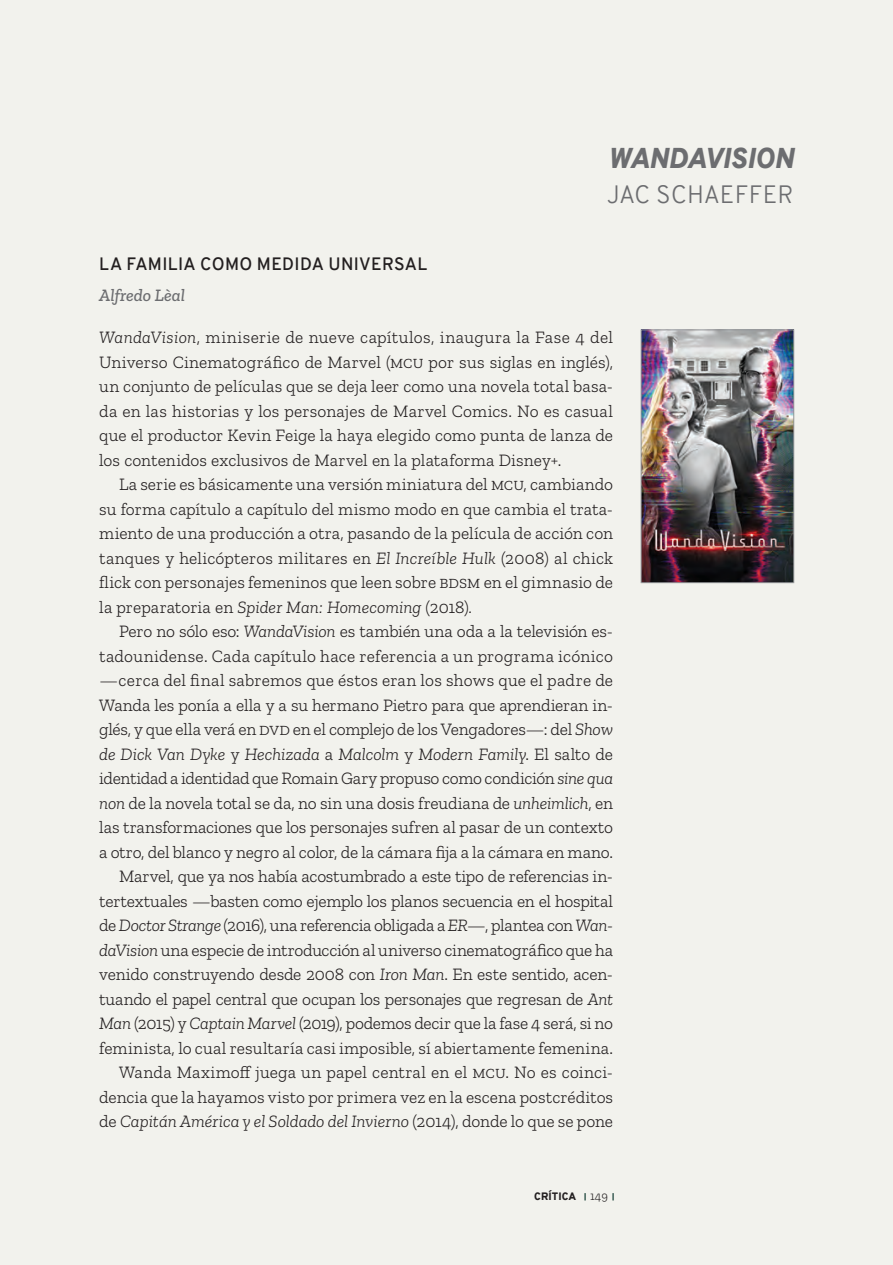
<style>
.page{position:relative;width:893px;height:1265px;background:#f2f2ed}
.page>*{position:absolute;margin:0;border:0;box-sizing:border-box;transform-origin:0 0}
.Reseña_título_genera{font:italic 900 28px "Overpass";color:#6c6d70}
.Reseña_subtítulo_gen{font:300 24.5px "Overpass";letter-spacing:.01em;color:#6c6d70}
.Cuerpo_del_texto{font:300 17.5px/24.5px "Zilla Slab";color:#231f20;text-align:justify}
.Cuerpo_de_texto_prim{font:300 17.5px/24.5px "Zilla Slab";color:#231f20;text-align:justify}
.Reseña_subtítulo{font:600 17.5px "Overpass";letter-spacing:.02em;color:#231f20}
.Reseña_autor{font:italic 500 17.5px "Zilla Slab";color:#6c6d70}
.t1{font:900 10.5px "Overpass";letter-spacing:.01em;color:#231f20}
.s1{font-style:italic}
.s2{font-family:"Zilla Slab";font-weight:300;font-size:12.25px}
</style>
<div class="page">
<svg style="left:584px;top:1193px;width:2px;height:7px"></svg>
<svg style="left:612px;top:1193px;width:2px;height:7px"></svg>
<img style="left:643px;top:332px;width:149px;height:249px">
<div style="left:641px;top:330px;width:153px;height:253px;border:1px solid #939598"></div>
<p class="Reseña_título_genera" style="left:608px;top:138px;width:187px">WANDAVISION</p>
<p class="Reseña_subtítulo_gen" style="left:607px;top:177px;width:188px">JAC SCHAEFFER</p>
<p class="Reseña_subtítulo" style="left:99px;top:251px;width:329px">LA FAMILIA COMO MEDIDA UNIVERSAL</p>
<p class="Reseña_autor" style="left:99px;top:285px;width:87px">Alfredo Lèal</p>
<p class="Cuerpo_de_texto_prim" style="left:99px;top:325px;width:515px"><span class="s1">WandaVision</span>, miniserie de nueve capítulos, inaugura la Fase 4 del Universo Cinematográfico de Marvel (MCU por sus siglas en inglés), un conjunto de películas que se deja leer como una novela total basa&shy;da en las historias y los personajes de Marvel Comics. No es casual que el productor Kevin Feige la haya elegido como punta de lanza de los contenidos exclusivos de Marvel en la plataforma Disney+.</p>
<p class="Cuerpo_del_texto" style="left:99px;top:472px;width:515px;text-indent:20px">La serie es básicamente una versión miniatura del MCU, cambiando su forma capítulo a capítulo del mismo modo en que cambia el trata&shy;miento de una producción a otra, pasando de la película de acción con tanques y helicópteros militares en <span class="s1">El Increíble Hulk</span> (2008) al chick flick con personajes femeninos que leen sobre BDSM en el gimnasio de la preparatoria en <span class="s1">Spider Man: Homecoming</span> (2018)<span class="s1">.</span></p>
<p class="Cuerpo_del_texto" style="left:99px;top:619px;width:515px;text-indent:20px">Pero no sólo eso: <span class="s1">WandaVision</span> es también una oda a la televisión es&shy;tadounidense. Cada capítulo hace referencia a un programa icónico —cerca del final sabremos que éstos eran los shows que el padre de Wanda les ponía a ella y a su hermano Pietro para que aprendieran in&shy;glés, y que ella verá en DVD en el complejo de los Vengadores—: del <span class="s1">Show de Dick Van Dyke</span> y <span class="s1">Hechizada</span> a <span class="s1">Malcolm</span> y <span class="s1">Modern Family</span>. El salto de identidad a identidad que Romain Gary propuso como condición <span class="s1">sine qua non</span> de la novela total se da, no sin una dosis freudiana de <span class="s1">unheimlich</span>, en las transformaciones que los personajes sufren al pasar de un contexto a otro, del blanco y negro al color, de la cámara fija a la cámara en mano.</p>
<p class="Cuerpo_del_texto" style="left:99px;top:864px;width:515px;text-indent:20px">Marvel, que ya nos había acostumbrado a este tipo de referencias in&shy;tertextuales —basten como ejemplo los planos secuencia en el hospital de <span class="s1">Doctor Strange</span> (2016), una referencia obligada a <span class="s1">ER</span>—, plantea con <span class="s1">Wan&shy;daVision</span> una especie de introducción al universo cinematográfico que ha venido construyendo desde 2008 con <span class="s1">Iron Man</span>. En este sentido, acen&shy;tuando el papel central que ocupan los personajes que regresan de <span class="s1">Ant Man</span> (2015) y <span class="s1">Captain Marvel</span> (2019), podemos decir que la fase 4 será, si no feminista, lo cual resultaría casi imposible, sí abiertamente femenina.</p>
<p class="Cuerpo_del_texto" style="left:99px;top:1060px;width:515px;text-indent:20px">Wanda Maximoff juega un papel central en el MCU. No es coinci&shy;dencia que la hayamos visto por primera vez en la escena postcréditos de <span class="s1">Capitán América y el Soldado del Invierno</span> (2014), donde lo que se pone</p>
<p class="t1" style="left:534px;top:1189px;width:75px">CRÍTICA <span class="s2">149</span></p>
</div>
